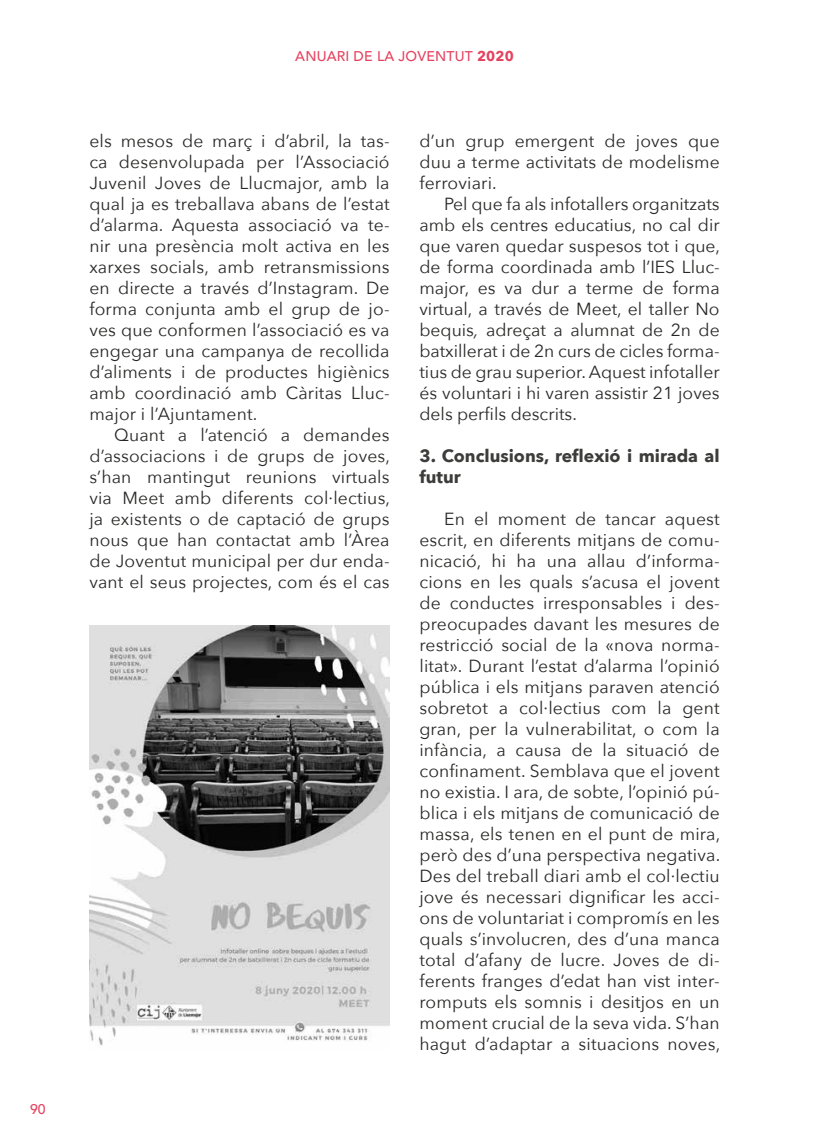
<style>
.page{position:relative;width:819px;height:1141px;background:#fff}
.page>*{position:absolute;margin:0;border:0;box-sizing:border-box;transform-origin:0 0}
.t1{font:17.5px/21px "Avenir Next";letter-spacing:.01em;color:#282827;text-align:justify}
.t2{font:700 17.5px/21px "Avenir Next";color:#3c3c3b}
.t3{font:500 14px "Avenir LT Std";letter-spacing:.015em;color:#e54360}
.s1{font-family:"Avenir Next";font-weight:700}
.s2{font-style:italic}
</style>
<div class="page">
<img style="left:89px;top:625px;width:300px;height:421px">
<p class="t3" style="left:30px;top:1101px;width:17px">90</p>
<p class="t3" style="left:295px;top:48px;width:220px">ANUARI DE LA JOVENTUT <span class="s1">2020</span></p>
<p class="t1" style="left:89px;top:130px;width:302px">els mesos de març i d’abril, la tas&shy;ca desenvolupada per l’Associació Juvenil Joves de Llucmajor, amb la qual ja es treballava abans de l’estat d’alarma. Aquesta associació va te&shy;nir una presència molt activa en les xarxes socials, amb retransmissions en directe a través d’Instagram. De forma conjunta amb el grup de jo&shy;ves que conformen l’associació es va engegar una campanya de recollida d’aliments i de productes higiènics amb coordinació amb Càritas Lluc&shy;major i l’Ajuntament.</p>
<p class="t1" style="left:89px;top:424px;width:302px;text-indent:25px">Quant a l’atenció a demandes d’associacions i de grups de joves, s’han mantingut reunions virtuals via Meet amb diferents col·lectius, ja existents o de captació de grups nous que han contactat amb l’Àrea de Joventut municipal per dur enda&shy;vant el seus projectes, com és el cas</p>
<p class="t1" style="left:419px;top:130px;width:302px">d’un grup emergent de joves que duu a terme activitats de modelisme ferroviari.</p>
<p class="t1" style="left:419px;top:193px;width:302px;text-indent:25px">Pel que fa als infotallers organitzats amb els centres educatius, no cal dir que varen quedar suspesos tot i que, de forma coordinada amb l’IES Lluc&shy;major, es va dur a terme de forma virtual, a través de Meet, el taller No bequis<span class="s2">,</span> adreçat a alumnat de 2n de batxillerat i de 2n curs de cicles forma&shy;tius de grau superior. Aquest infotaller és voluntari i hi varen assistir 21 joves dels perfils descrits.</p>
<p class="t2" style="left:419px;top:445px;width:302px">3. Conclusions, reflexió i mirada al futur</p>
<p class="t1" style="left:419px;top:508px;width:302px;text-indent:25px">En el moment de tancar aquest escrit, en diferents mitjans de comu&shy;nicació, hi ha una allau d’informa&shy;cions en les quals s’acusa el jovent de conductes irresponsables i des&shy;preocupades davant les mesures de restricció social de la «nova norma&shy;litat». Durant l’estat d’alarma l’opinió pública i els mitjans paraven atenció sobretot a col·lectius com la gent gran, per la vulnerabilitat, o com la infància, a causa de la situació de confinament. Semblava que el jovent no existia. I ara, de sobte, l’opinió pú&shy;blica i els mitjans de comunicació de massa, els tenen en el punt de mira, però des d’una perspectiva negativa.<br>Des del treball diari amb el col·lectiu jove és necessari dignificar les acci&shy;ons de voluntariat i compromís en les quals s’involucren, des d’una manca total d’afany de lucre. Joves de di&shy;ferents franges d’edat han vist inter&shy;romputs els somnis i desitjos en un moment crucial de la seva vida. S’han hagut d’adaptar a situacions noves,</p>
</div>
